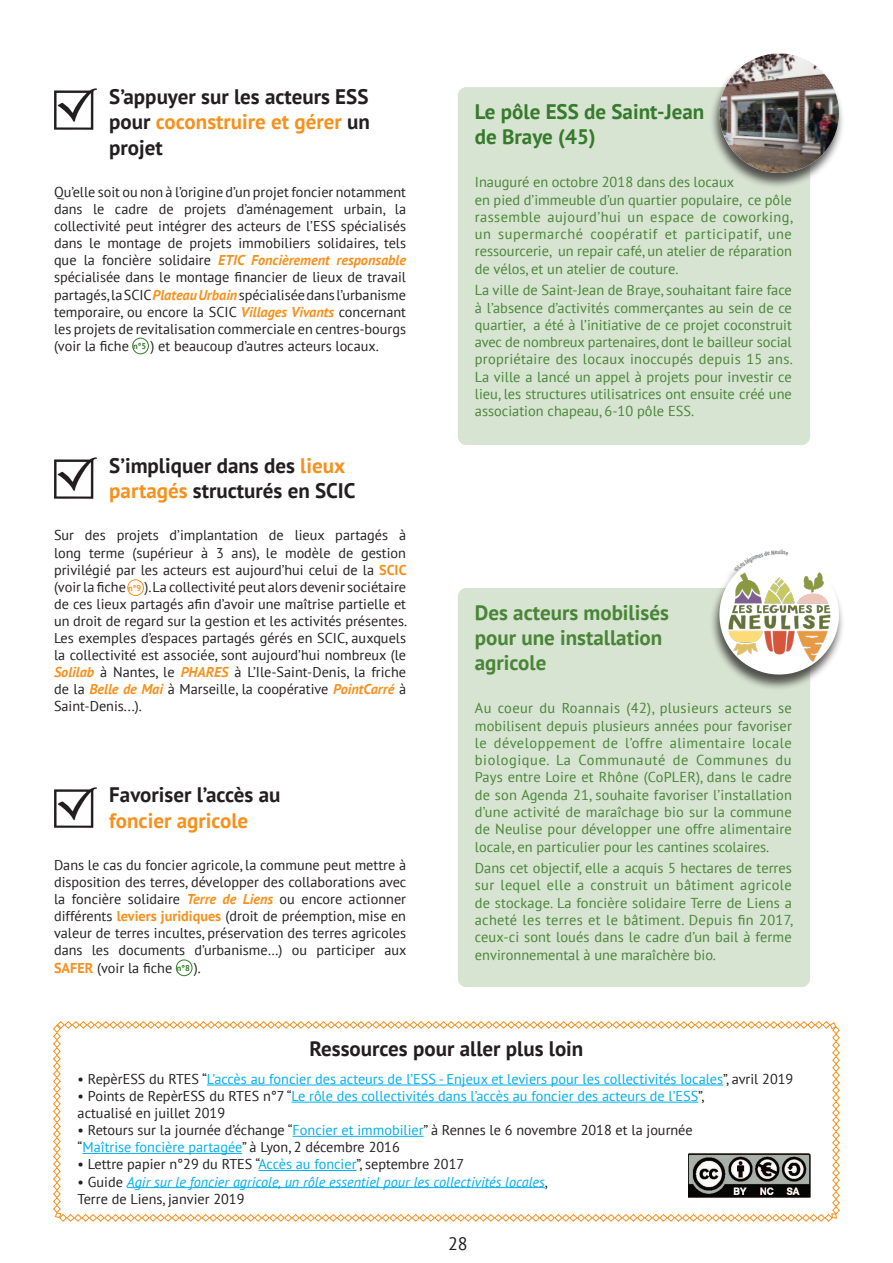
<style>
.page{position:relative;width:893px;height:1263px;background:#fff}
.page>*{position:absolute;margin:0;border:0;box-sizing:border-box;transform-origin:0 0}
.t1{font:700 21px/25.2px "PT Sans";color:#231f20}
.t2{font:700 21px/25.2px "PT Sans";color:#498537}
.t3{font:700 21px/25.2px "PT Sans";color:#357b2b}
.t4{font:18px "PT Sans";color:#231f20}
.Texte_courant{font:14.4px/17.2px "PT Sans";color:#498537;text-align:justify}
.t5{font:14.25px/17.1px "PT Sans";color:#231f20;text-align:justify}
.t6{font:14.25px/17.1px "PT Sans";color:#00aeef}
.t7{font:italic 14.25px/17.1px "PT Sans";color:#00aeef}
.t8{font:700 8.4px "PT Sans";color:#f6911e}
.t9{font:700 8.4px "PT Sans";color:#357b2b}
.t10{font:700 condensed 6.15px "PT Sans";color:#7e8083}
.s1{color:#f6911e}
.s2{font-weight:700;font-style:italic;color:#f6911e}
.s3{font-weight:700;color:#f6911e}
.s4{font-weight:700;font-size:8.4px;color:#357b2b}
.s5{color:#231f20}
.s6{color:#00aeef}
.s7{font-style:normal;color:#231f20}
</style>
<div class="page">
<svg style="left:53px;top:1021px;width:787px;height:201px"></svg>
<img style="left:688px;top:1154px;width:122px;height:43px">
<img style="left:54px;top:88px;width:42px;height:42px">
<img style="left:54px;top:457px;width:42px;height:42px">
<div style="left:128px;top:580px;width:16px;height:16px;border:1px solid #f6911e;border-radius:50%"></div>
<div style="left:132px;top:338px;width:17px;height:16px;border:1px solid #357b2b;border-radius:50%"></div>
<div style="left:458px;top:87px;width:352px;height:358px;background:#d7e4d2;border-radius:9px"></div>
<div style="left:710px;top:54px;width:135px;height:135px;background:#231f20;opacity:.75"></div>
<img style="left:711px;top:54px;width:134px;height:127px">
<div style="left:458px;top:588px;width:352px;height:399px;background:#d7e4d2;border-radius:9px"></div>
<div style="left:710px;top:550px;width:135px;height:141px;background:#231f20;opacity:.75"></div>
<img style="left:54px;top:787px;width:42px;height:41px">
<div style="left:176px;top:960px;width:16px;height:16px;border:1px solid #357b2b;border-radius:50%"></div>
<svg style="left:711px;top:550px;width:134px;height:133px"></svg>
<p class="t1" style="left:109px;top:84px;width:262px;text-align:justify">S’appuyer sur les acteurs ESS pour <span class="s1">coconstruire et gérer</span> un projet</p>
<p class="t5" style="left:54px;top:183px;width:354px">Qu’elle soit ou non à l’origine d’un projet foncier notamment dans le cadre de projets d’aménagement urbain, la collectivité peut intégrer des acteurs de l’ESS spécialisés dans le montage de projets immobiliers solidaires, tels que la foncière solidaire <span class="s2">ETIC Foncièrement responsable </span>spécialisée dans le montage financier de lieux de travail partagés, la SCIC <span class="s2">Plateau Urbain</span> spécialisée dans l’urbanisme temporaire, ou encore la SCIC <span class="s2">Villages Vivants</span> concernant les projets de revitalisation commerciale en centres-bourgs (voir la fiche</p>
<p class="t5" style="left:150px;top:337px;width:230px">) et beaucoup d’autres acteurs locaux.</p>
<p class="t9" style="left:133px;top:341px;width:15px">n°5</p>
<p class="t1" style="left:109px;top:452px;width:248px">S’impliquer dans des <span class="s1">lieux partagés</span> structurés en SCIC</p>
<p class="t5" style="left:54px;top:526px;width:354px">Sur des projets d’implantation de lieux partagés à long terme (supérieur à 3 ans), le modèle de gestion privilégié par les acteurs est aujourd’hui celui de la <span class="s3">SCIC </span>(voir la fiche</p>
<p class="t5" style="left:54px;top:578px;width:355px;text-indent:90px">). La collectivité peut alors devenir sociétaire de ces lieux partagés afin d’avoir une maîtrise partielle et un droit de regard sur la gestion et les activités présentes.<br>Les exemples d’espaces partagés gérés en SCIC, auxquels la collectivité est associée, sont aujourd’hui nombreux (le <span class="s2">Solilab</span> à Nantes, le <span class="s2">PHARES</span> à L’Ile-Saint-Denis, la friche</p>
<p class="t5" style="left:54px;top:680px;width:354px">de la <span class="s2">Belle de Mai</span> à Marseille, la coopérative <span class="s2">PointCarré</span> à<br>Saint-Denis...).</p>
<p class="t8" style="left:128px;top:582px;width:15px">n°9</p>
<p class="t1" style="left:109px;top:782px;width:173px">Favoriser l’accès au <span class="s1">foncier agricole</span></p>
<p class="t5" style="left:54px;top:856px;width:354px">Dans le cas du foncier agricole, la commune peut mettre à disposition des terres, développer des collaborations avec la foncière solidaire <span class="s2">Terre de Liens</span> ou encore actionner différents <span class="s3">leviers juridiques</span> (droit de préemption, mise en valeur de terres incultes, préservation des terres agricoles dans les documents d’urbanisme…) ou participer aux <span class="s3">SAFER</span> (voir la fiche <span class="s4">n°8</span> ).</p>
<p class="t3" style="left:475px;top:99px;width:231px">Le pôle ESS de Saint-Jean de Braye (45)</p>
<p class="Texte_courant" style="left:475px;top:173px;width:319px;text-align:left">Inauguré en octobre 2018 dans des locaux<br>en pied d’immeuble d’un quartier populaire, ce pôle rassemble aujourd’hui un espace de coworking, un supermarché coopératif et participatif, une ressourcerie, un repair café, un atelier de réparation de vélos, et un atelier de couture.</p>
<p class="Texte_courant" style="left:475px;top:281px;width:319px">La ville de Saint-Jean de Braye, souhaitant faire face à l’absence d’activités commerçantes au sein de ce quartier, a été à l’initiative de ce projet coconstruit avec de nombreux partenaires, dont le bailleur social propriétaire des locaux inoccupés depuis 15 ans.<br>La ville a lancé un appel à projets pour investir ce lieu, les structures utilisatrices ont ensuite créé une association chapeau, 6-10 pôle ESS.</p>
<p class="t10" style="left:777px;top:548px;width:4px">u</p>
<p class="t2" style="left:475px;top:599px;width:195px">Des acteurs mobilisés pour une installation agricole</p>
<p class="Texte_courant" style="left:475px;top:699px;width:319px">Au coeur du Roannais (42), plusieurs acteurs se mobilisent depuis plusieurs années pour favoriser le développement de l’offre alimentaire locale biologique. La Communauté de Communes du Pays entre Loire et Rhône (CoPLER), dans le cadre de son Agenda 21, souhaite favoriser l’installation d’une activité de maraîchage bio sur la commune de Neulise pour développer une offre alimentaire locale, en particulier pour les cantines scolaires.</p>
<p class="Texte_courant" style="left:475px;top:859px;width:320px">Dans cet objectif, elle a acquis 5 hectares de terres sur lequel elle a construit un bâtiment agricole de stockage. La foncière solidaire Terre de Liens a acheté les terres et le bâtiment. Depuis fin 2017, ceux-ci sont loués dans le cadre d’un bail à ferme environnemental à une maraîchère bio.</p>
<p class="t1" style="left:310px;top:1036px;width:275px">Ressources pour aller plus loin</p>
<p class="t6" style="left:78px;top:1070px;width:717px"><span class="s5">• RepèrESS du RTES “</span>L’accès au foncier des acteurs de l’ESS - Enjeux et leviers pour les collectivités locales<span class="s5">”, avril 2019</span></p>
<p class="t6" style="left:78px;top:1087px;width:628px"><span class="s5">• Points de RepèrESS du RTES n°7 “</span>Le rôle des collectivités dans l’accès au foncier des acteurs de l’ESS<span class="s5">”, actualisé en juillet 2019</span></p>
<p class="t5" style="left:78px;top:1121px;width:616px">• Retours sur la journée d’échange “<span class="s6">Foncier et immobilier</span>” à Rennes le 6 novembre 2018 et la journée “<span class="s6">Maîtrise foncière partagée</span>” à Lyon, 2 décembre 2016</p>
<p class="t5" style="left:78px;top:1155px;width:388px">• Lettre papier n°29 du RTES “<span class="s6">Accès au foncier</span>”, septembre 2017</p>
<p class="t7" style="left:78px;top:1173px;width:471px"><span class="s7">• Guide</span> Agir sur le foncier agricole, un rôle essentiel pour les collectivités locales<span class="s7">,<br>Terre de Liens, janvier 2019</span></p>
<p class="t4" style="left:448px;top:1232px;width:21px">28</p>
</div>
